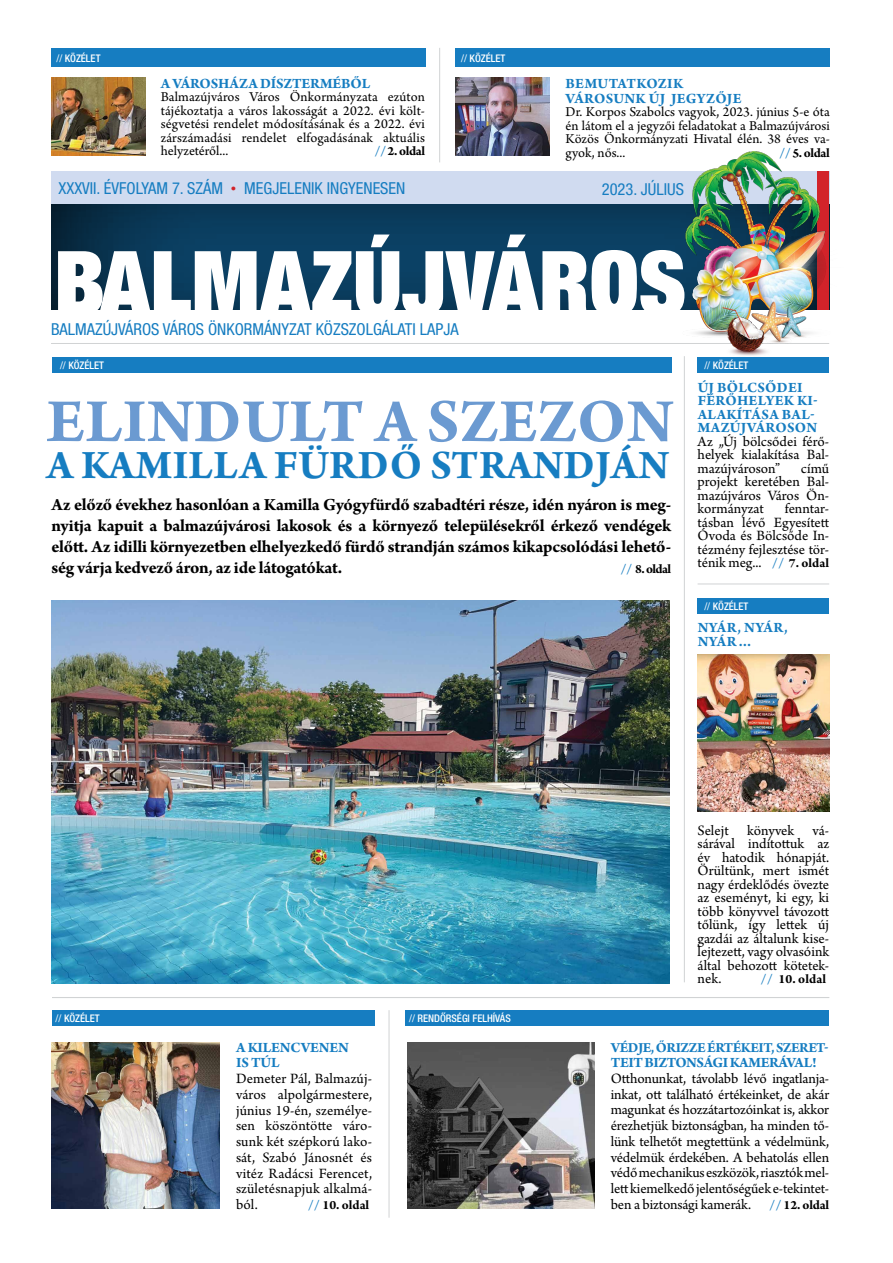
<style>
.page{position:relative;width:893px;height:1263px;background:#fff}
.page>*{position:absolute;margin:0;border:0;box-sizing:border-box;transform-origin:0 0}
.t1{font:900 expanded 88.2px "Helvetica Neue LT";color:#fff}
.t2{font:700 65.1px "Arno Pro";letter-spacing:.01em;color:#6b9ad1}
.t3{font:700 42.75px "Arno Pro";letter-spacing:.01em;color:#167dc1}
.t4{font:700 18px/21px "Arno Pro";letter-spacing:-.015em;color:#000;text-align:justify}
.t5{font:condensed 16.5px "Helvetica Neue LT Pro";color:#167dc1}
.t6{font:15px/13.5px "Arno Pro";letter-spacing:-.005em;color:#000;text-align:justify}
.t7{font:700 15px/13.5px "Arno Pro";letter-spacing:.015em;color:#167dc1}
.t8{font:700 15px/15px "Arno Pro";letter-spacing:-.01em;color:#167dc1}
.t9{font:700 15px "Arno Pro";letter-spacing:-.03em;color:#167dc1}
.t10{font:700 14.7px "Arno Pro";letter-spacing:-.03em;color:#167dc1}
.t11{font:14.25px/13.5px "Arno Pro";color:#000;text-align:justify}
.t12{font:700 13.5px "Arno Pro";letter-spacing:-.025em;color:#000}
.t13{font:500 condensed 10.5px "Helvetica Neue LT Pro";color:#fff}
.s1{font-weight:400}
.s2{color:#167dc1}
.s3{font-weight:700;font-size:13.5px;color:#167dc1}
.s4{font-weight:700;font-size:13.5px}
</style>
<div class="page">
<div style="left:51px;top:172px;width:778px;height:32px;background:#d0dbf0"></div>
<svg style="left:51px;top:204px;width:631px;height:106px;background:#093a5a"></svg>
<hr style="left:51px;top:343px;width:778px;height:1px;background:#d1d3d4">
<hr style="left:698px;top:584px;width:131px;height:1px;background:#d1d3d4">
<hr style="left:52px;top:997px;width:777px;height:1px;background:#d1d3d4">
<hr style="left:684px;top:356px;width:1px;height:626px;background:#d1d3d4">
<div style="left:52px;top:357px;width:619px;height:16px;background:#167dc1"></div>
<div style="left:698px;top:357px;width:131px;height:16px;background:#167dc1"></div>
<div style="left:698px;top:598px;width:131px;height:16px;background:#167dc1"></div>
<img style="left:698px;top:655px;width:131px;height:157px">
<div style="left:52px;top:1010px;width:322px;height:16px;background:#167dc1"></div>
<div style="left:406px;top:1010px;width:423px;height:16px;background:#167dc1"></div>
<hr style="left:389px;top:1010px;width:1px;height:208px;background:#d1d3d4">
<img style="left:51px;top:1042px;width:168px;height:167px">
<img style="left:407px;top:1042px;width:187px;height:167px">
<hr style="left:439px;top:48px;width:1px;height:114px;background:#d1d3d4">
<div style="left:51px;top:48px;width:374px;height:19px;background:#167dc1"></div>
<div style="left:456px;top:48px;width:374px;height:19px;background:#167dc1"></div>
<img style="left:51px;top:78px;width:94px;height:78px">
<img style="left:456px;top:78px;width:94px;height:78px">
<img style="left:51px;top:600px;width:618px;height:383px">
<img style="left:682px;top:151px;width:148px;height:206px">
<p class="t13" style="left:56px;top:52px;width:46px"><span class="s1">//</span> KÖZÉLET</p>
<p class="t13" style="left:461px;top:52px;width:46px"><span class="s1">//</span> KÖZÉLET</p>
<p class="t8" style="left:161px;top:77px;width:211px">A VÁROSHÁZA DÍSZTERMÉBŐL</p>
<p class="t11" style="left:161px;top:91px;width:266px">Balmazújváros Város Önkormányzata ezúton tájékoztatja a város lakosságát a 2022. évi költ&shy;ségvetési rendelet módosításának és a 2022. évi zárszámadási rendelet elfogadásának aktuális helyzetéről...</p>
<p class="t12" style="left:374px;top:143px;width:52px"><span class="s2">//</span> 2. oldal</p>
<p class="t7" style="left:566px;top:77px;width:177px;line-height:14.7px">BEMUTATKOZIK<br>VÁROSUNK ÚJ JEGYZŐJE</p>
<p class="t11" style="left:566px;top:106px;width:266px">Dr. Korpos Szabolcs vagyok, 2023. június 5-e óta én látom el a jegyzői feladatokat a Balmazújvárosi Közös Önkormányzati Hivatal élén. 38 éves va&shy;gyok, nős...</p>
<p class="t12" style="left:779px;top:145px;width:52px"><span class="s2">//</span> 5. oldal</p>
<p class="t5" style="left:58px;top:179px;width:348px">XXXVII. ÉVFOLYAM 7. SZÁM <sup>●</sup> MEGJELENIK INGYENESEN</p>
<p class="t5" style="left:602px;top:179px;width:84px">2023. JÚLIUS</p>
<h1 class="t1" style="left:55px;top:226px;width:633px">BALMAZÚJVÁROS</h1>
<p class="t5" style="left:51px;top:319px;width:409px">BALMAZÚJVÁROS VÁROS ÖNKORMÁNYZAT KÖZSZOLGÁLATI LAPJA</p>
<p class="t13" style="left:60px;top:359px;width:46px"><span class="s1">//</span> KÖZÉLET</p>
<p class="t13" style="left:704px;top:359px;width:46px"><span class="s1">//</span> KÖZÉLET</p>
<h2 class="t2" style="left:47px;top:384px;width:628px">ELINDULT A SZEZON</h2>
<h3 class="t3" style="left:46px;top:440px;width:624px">A KAMILLA FÜRDŐ STRANDJÁN</h3>
<p class="t4" style="left:51px;top:495px;width:621px">Az előző évekhez hasonlóan a Kamilla Gyógyfürdő szabadtéri része, idén nyáron is meg&shy;nyitja kapuit a balmazújvárosi lakosok és a környező településekről érkező vendégek előtt. Az idilli környezetben elhelyezkedő fürdő strandján számos kikapcsolódási lehető&shy;ség várja kedvező áron, az ide látogatókat.</p>
<p class="t12" style="left:620px;top:561px;width:52px"><span class="s2">//</span> 8. oldal</p>
<p class="t7" style="left:698px;top:381px;width:121px">ÚJ BÖLCSŐDEI<br>FÉRŐHELYEK KI-<br>ALAKÍTÁSA BAL-<br>MAZÚJVÁROSON</p>
<p class="t6" style="left:698px;top:435px;width:133px">Az „Új bölcsődei férő&shy;helyek kialakítása Bal&shy;mazújvároson”</p>
<p class="t6" style="left:698px;top:462px;width:133px;text-indent:103px">című projekt keretében Bal&shy;mazújváros Város Ön&shy;kormányzat</p>
<p class="t6" style="left:698px;top:503px;width:133px;text-indent:87px">fenntar&shy;tásban lévő Egyesített Óvoda és Bölcsőde In&shy;tézmény fejlesztése tör&shy;ténik meg... <span class="s3">//</span> <span class="s4">7. oldal</span></p>
<p class="t13" style="left:704px;top:600px;width:46px"><span class="s1">//</span> KÖZÉLET</p>
<p class="t7" style="left:698px;top:622px;width:92px">NYÁR, NYÁR,<br>NYÁR…</p>
<p class="t6" style="left:698px;top:824px;width:133px">Selejt könyvek vá&shy;sárával indítottuk az év hatodik hónapját.<br>Örültünk, mert ismét nagy érdeklődés övezte az eseményt, ki egy, ki több könyvvel távozott tőlünk, így lettek új gazdái az általunk kise&shy;lejtezett, vagy olvasóink által behozott kötetek&shy;nek.</p>
<p class="t12" style="left:761px;top:971px;width:67px"><span class="s2">//</span> 10. oldal</p>
<p class="t13" style="left:56px;top:1012px;width:46px"><span class="s1">//</span> KÖZÉLET</p>
<p class="t13" style="left:409px;top:1012px;width:103px"><span class="s1">//</span> RENDŐRSÉGI FELHÍVÁS</p>
<p class="t8" style="left:236px;top:1041px;width:114px">A KILENCVENEN<br>IS TÚL</p>
<p class="t6" style="left:236px;top:1071px;width:138px;line-height:15.8px">Demeter Pál, Balmazúj&shy;város alpolgármestere, június 19-én, személye&shy;sen köszöntötte váro&shy;sunk két szépkorú lako&shy;sát, Szabó Jánosnét és vitéz Radácsi Ferencet, születésnapjuk alkalmá&shy;ból.</p>
<p class="t12" style="left:308px;top:1197px;width:63px"><span class="s2">//</span> 10. oldal</p>
<p class="t10" style="left:611px;top:1039px;width:219px">VÉDJE, ŐRIZZE ÉRTÉKEIT, SZERET-</p>
<p class="t9" style="left:611px;top:1054px;width:207px">TEIT BIZTONSÁGI KAMERÁVAL!</p>
<p class="t6" style="left:611px;top:1071px;width:220px;line-height:15.8px">Otthonunkat, távolabb lévő ingatlanja&shy;inkat, ott található értékeinket, de akár magunkat és hozzátartozóinkat is, akkor érezhetjük biztonságban, ha minden tő&shy;lünk telhetőt megtettünk a védelmünk, védelmük érdekében. A behatolás ellen védő mechanikus eszközök, riasztók mel&shy;lett kiemelkedő jelentőségűek e-tekintet&shy;ben a biztonsági kamerák. <span class="s3">//</span> <span class="s4">12. oldal</span></p>
</div>
